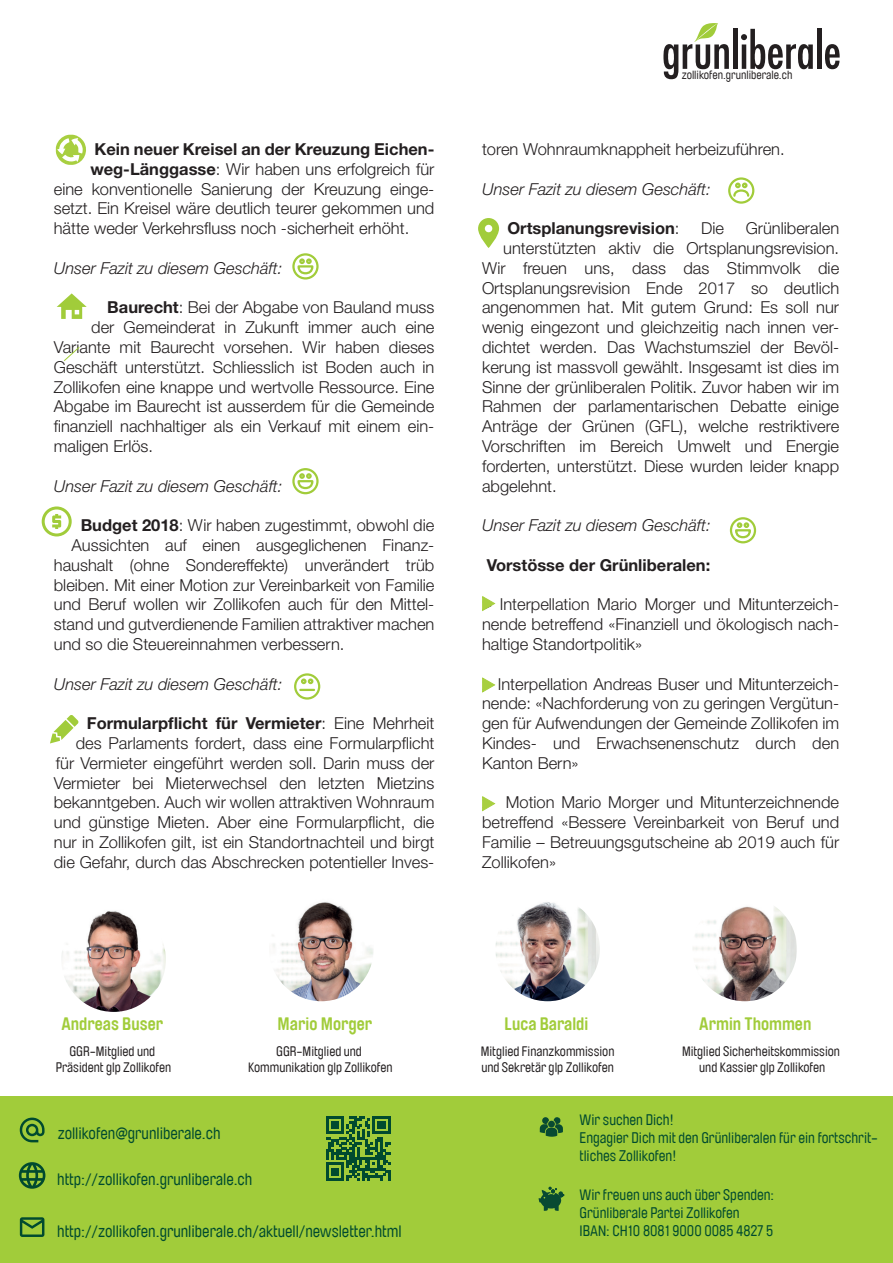
<style>
.page{position:relative;width:893px;height:1263px;background:#fff}
.page>*{position:absolute;margin:0;border:0;box-sizing:border-box;transform-origin:0 0}
.t1{font:700 18px "Brauer Neue";color:#a1cc3a}
.t2{font:300 16.5px/19.8px "Helvetica Neue LT Std";color:#231f20;text-align:justify}
.t3{font:italic 300 16.5px "Helvetica Neue LT Std";color:#231f20}
.t4{font:16.5px "Brauer Neue";color:#004a2f}
.t5{font:700 16.5px "Helvetica Neue LT Std";color:#231f20}
.t6{font:15px/18px "Brauer Neue";color:#004a2f}
.t7{font:13.5px/16.2px "Brauer Neue";color:#231f20;text-align:center}
.t8{font:11.85px "Brauer Neue";color:#231f20}
.s1{font-weight:700}
.s2{font-weight:300}
</style>
<div class="page">
<div style="left:733px;top:29px;width:5px;height:40px;background:#231f20"></div>
<svg style="left:741px;top:29px;width:72px;height:40px"></svg>
<hr style="left:817px;top:29px;width:4px;height:40px;background:#231f20">
<svg style="left:825px;top:44px;width:15px;height:25px"></svg>
<svg style="left:663px;top:23px;width:66px;height:56px"></svg>
<div style="left:0;top:1096px;width:893px;height:167px;background:#a1cc3a"></div>
<svg style="left:540px;top:1117px;width:23px;height:20px"></svg>
<svg style="left:19px;top:1162px;width:26px;height:27px"></svg>
<svg style="left:20px;top:1117px;width:25px;height:25px"></svg>
<svg style="left:20px;top:1217px;width:24px;height:20px"></svg>
<svg style="left:538px;top:1187px;width:27px;height:24px"></svg>
<svg style="left:326px;top:1116px;width:65px;height:65px"></svg>
<img style="left:495px;top:897px;width:105px;height:104px;border-radius:52px">
<img style="left:692px;top:897px;width:105px;height:104px;border-radius:52px">
<img style="left:61px;top:907px;width:105px;height:105px;border-radius:52px">
<img style="left:269px;top:897px;width:105px;height:104px;border-radius:52px">
<svg style="left:296px;top:258px;width:19px;height:17px"></svg>
<div style="left:292px;top:253px;width:27px;height:27px;border:2px solid #a1cc3a;border-radius:50%"></div>
<svg style="left:296px;top:473px;width:19px;height:17px"></svg>
<div style="left:292px;top:468px;width:27px;height:26px;border:2px solid #a1cc3a;border-radius:50%"></div>
<svg style="left:64px;top:347px;width:15px;height:14px"></svg>
<svg style="left:42px;top:506px;width:30px;height:30px"></svg>
<svg style="left:56px;top:135px;width:30px;height:30px"></svg>
<svg style="left:57px;top:293px;width:30px;height:26px"></svg>
<svg style="left:300px;top:678px;width:14px;height:13px"></svg>
<div style="left:294px;top:673px;width:26px;height:27px;border:2px solid #a1cc3a;border-radius:50%"></div>
<svg style="left:50px;top:715px;width:29px;height:28px"></svg>
<svg style="left:732px;top:183px;width:18px;height:15px"></svg>
<div style="left:728px;top:177px;width:26px;height:27px;border:2px solid #a1cc3a;border-radius:50%"></div>
<svg style="left:478px;top:218px;width:21px;height:30px"></svg>
<svg style="left:734px;top:522px;width:18px;height:17px"></svg>
<div style="left:730px;top:517px;width:26px;height:26px;border:2px solid #a1cc3a;border-radius:50%"></div>
<svg style="left:482px;top:597px;width:13px;height:15px"></svg>
<svg style="left:482px;top:678px;width:13px;height:15px"></svg>
<svg style="left:482px;top:797px;width:13px;height:15px"></svg>
<p class="t5" style="left:94px;top:139px;width:341px">Kein neuer Kreisel an der Kreuzung Eichen-</p>
<p class="t2" style="left:90px;top:159px;width:346px"><span class="s1">weg-Länggasse</span>: Wir haben uns erfolgreich für</p>
<p class="t2" style="left:54px;top:178px;width:382px">eine konventionelle Sanierung der Kreuzung einge-</p>
<p class="t2" style="left:54px;top:198px;width:382px">setzt. Ein Kreisel wäre deutlich teurer gekommen und</p>
<p class="t2" style="left:54px;top:218px;width:357px">hätte weder Verkehrsfluss noch -sicherheit erhöht.</p>
<p class="t3" style="left:54px;top:258px;width:230px">Unser Fazit zu diesem Geschäft:</p>
<p class="t2" style="left:107px;top:297px;width:329px"><span class="s1">Baurecht</span>: Bei der Abgabe von Bauland muss</p>
<p class="t2" style="left:91px;top:317px;width:345px">der Gemeinderat in Zukunft immer auch eine</p>
<p class="t2" style="left:54px;top:337px;width:382px">Variante mit Baurecht vorsehen. Wir haben dieses</p>
<p class="t2" style="left:54px;top:357px;width:382px">Geschäft unterstützt. Schliesslich ist Boden auch in</p>
<p class="t2" style="left:54px;top:376px;width:382px">Zollikofen eine knappe und wertvolle Ressource. Eine</p>
<p class="t2" style="left:54px;top:396px;width:382px">Abgabe im Baurecht ist ausserdem für die Gemeinde</p>
<p class="t2" style="left:54px;top:416px;width:382px">finanziell nachhaltiger als ein Verkauf mit einem ein-</p>
<p class="t2" style="left:54px;top:436px;width:101px">maligen Erlös.</p>
<p class="t3" style="left:54px;top:476px;width:230px">Unser Fazit zu diesem Geschäft:</p>
<p class="t2" style="left:81px;top:515px;width:355px"><span class="s1">Budget 2018</span>: Wir haben zugestimmt, obwohl die</p>
<p class="t2" style="left:72px;top:535px;width:364px">Aussichten auf einen ausgeglichenen Finanz-</p>
<p class="t2" style="left:54px;top:555px;width:382px">haushalt (ohne Sondereffekte) unverändert trüb</p>
<p class="t2" style="left:54px;top:574px;width:382px">bleiben. Mit einer Motion zur Vereinbarkeit von Familie</p>
<p class="t2" style="left:54px;top:594px;width:382px">und Beruf wollen wir Zollikofen auch für den Mittel-</p>
<p class="t2" style="left:54px;top:614px;width:382px">stand und gutverdienende Familien attraktiver machen</p>
<p class="t2" style="left:54px;top:634px;width:292px">und so die Steuereinnahmen verbessern.</p>
<p class="t3" style="left:54px;top:674px;width:230px">Unser Fazit zu diesem Geschäft:</p>
<p class="t2" style="left:54px;top:713px;width:382px;text-align:right"><span class="s1">Formularpflicht für Vermieter</span>: Eine Mehrheit<br>des Parlaments fordert, dass eine Formularpflicht für Vermieter eingeführt werden soll. Darin muss der Vermieter bei Mieterwechsel den letzten Mietzins bekanntgeben. Auch wir wollen attraktiven Wohnraum und günstige Mieten. Aber eine Formularpflicht, die nur in Zollikofen gilt, ist ein Standortnachteil und birgt die Gefahr, durch das Abschrecken potentieller Inves-</p>
<p class="t8" style="left:682px;top:70px;width:112px">zollikofen.grunliberale.ch</p>
<p class="t2" style="left:482px;top:139px;width:304px">toren Wohnraumknappheit herbeizuführen.</p>
<p class="t3" style="left:482px;top:179px;width:230px">Unser Fazit zu diesem Geschäft:</p>
<p class="t5" style="left:507px;top:218px;width:174px">Ortsplanungsrevision<span class="s2">:</span></p>
<p class="t2" style="left:701px;top:218px;width:24px">Die</p>
<p class="t2" style="left:746px;top:218px;width:95px">Grünliberalen</p>
<p class="t2" style="left:503px;top:238px;width:337px">unterstützten aktiv die Ortsplanungsrevision.</p>
<p class="t2" style="left:482px;top:258px;width:359px">Wir freuen uns, dass das Stimmvolk die</p>
<p class="t2" style="left:482px;top:277px;width:359px">Ortsplanungsrevision Ende 2017 so deutlich</p>
<p class="t2" style="left:482px;top:297px;width:359px">angenommen hat. Mit gutem Grund: Es soll nur</p>
<p class="t2" style="left:482px;top:317px;width:359px">wenig eingezont und gleichzeitig nach innen ver-</p>
<p class="t2" style="left:482px;top:337px;width:359px">dichtet werden. Das Wachstumsziel der Bevöl-</p>
<p class="t2" style="left:482px;top:357px;width:359px">kerung ist massvoll gewählt. Insgesamt ist dies im</p>
<p class="t2" style="left:482px;top:376px;width:359px">Sinne der grünliberalen Politik. Zuvor haben wir im</p>
<p class="t2" style="left:482px;top:396px;width:359px">Rahmen der parlamentarischen Debatte einige</p>
<p class="t2" style="left:482px;top:416px;width:359px">Anträge der Grünen (GFL), welche restriktivere</p>
<p class="t2" style="left:482px;top:436px;width:359px">Vorschriften im Bereich Umwelt und Energie</p>
<p class="t2" style="left:482px;top:456px;width:359px">forderten, unterstützt. Diese wurden leider knapp</p>
<p class="t2" style="left:482px;top:475px;width:76px">abgelehnt.</p>
<p class="t3" style="left:482px;top:515px;width:230px">Unser Fazit zu diesem Geschäft:</p>
<p class="t5" style="left:487px;top:555px;width:225px">Vorstösse der Grünliberalen:</p>
<p class="t2" style="left:482px;top:594px;width:359px">&gt; Interpellation Mario Morger und Mitunterzeich&shy;nende betreffend «Finanziell und ökologisch nach&shy;haltige Standortpolitik»</p>
<p class="t2" style="left:482px;top:673px;width:359px">&gt; Interpellation Andreas Buser und Mitunterzeich&shy;nende: «Nachforderung von zu geringen Vergütun&shy;gen für Aufwendungen der Gemeinde Zollikofen im Kindes- und Erwachsenenschutz durch den Kanton Bern»</p>
<p class="t2" style="left:482px;top:792px;width:359px">&gt; Motion Mario Morger und Mitunterzeichnende betreffend «Bessere Vereinbarkeit von Beruf und Familie – Betreuungsgutscheine ab 2019 auch für Zollikofen»</p>
<p class="t1" style="left:61px;top:1015px;width:103px">Andreas Buser</p>
<p class="t1" style="left:278px;top:1015px;width:96px">Mario Morger</p>
<p class="t1" style="left:505px;top:1015px;width:85px">Luca Baraldi</p>
<p class="t1" style="left:699px;top:1015px;width:114px">Armin Thommen</p>
<p class="t7" style="left:56px;top:1043px;width:117px">GGR-Mitglied und<br>Präsident glp Zollikofen</p>
<p class="t7" style="left:248px;top:1043px;width:146px">GGR-Mitglied und<br>Kommunikation glp Zollikofen</p>
<p class="t7" style="left:682px;top:1043px;width:159px">Mitglied Sicherheitskommission und Kassier glp Zollikofen</p>
<p class="t7" style="left:481px;top:1043px;width:135px;text-align:left">Mitglied Finanzkommission und Sekretär glp Zollikofen</p>
<p class="t4" style="left:58px;top:1126px;width:164px">zollikofen@grunliberale.ch</p>
<p class="t4" style="left:57px;top:1171px;width:197px">http://zollikofen.grunliberale.ch</p>
<p class="t4" style="left:57px;top:1223px;width:346px">http://zollikofen.grunliberale.ch/aktuell/newsletter.html</p>
<p class="t6" style="left:580px;top:1111px;width:300px">Wir suchen Dich!<br>Engagier Dich mit den Grünliberalen für ein fortschrit&shy;tliches Zollikofen!</p>
<p class="t6" style="left:580px;top:1186px;width:196px">Wir freuen uns auch über Spenden:<br>Grünliberale Partei Zollikofen<br>IBAN: CH10 8081 9000 0085 4827 5</p>
</div>
